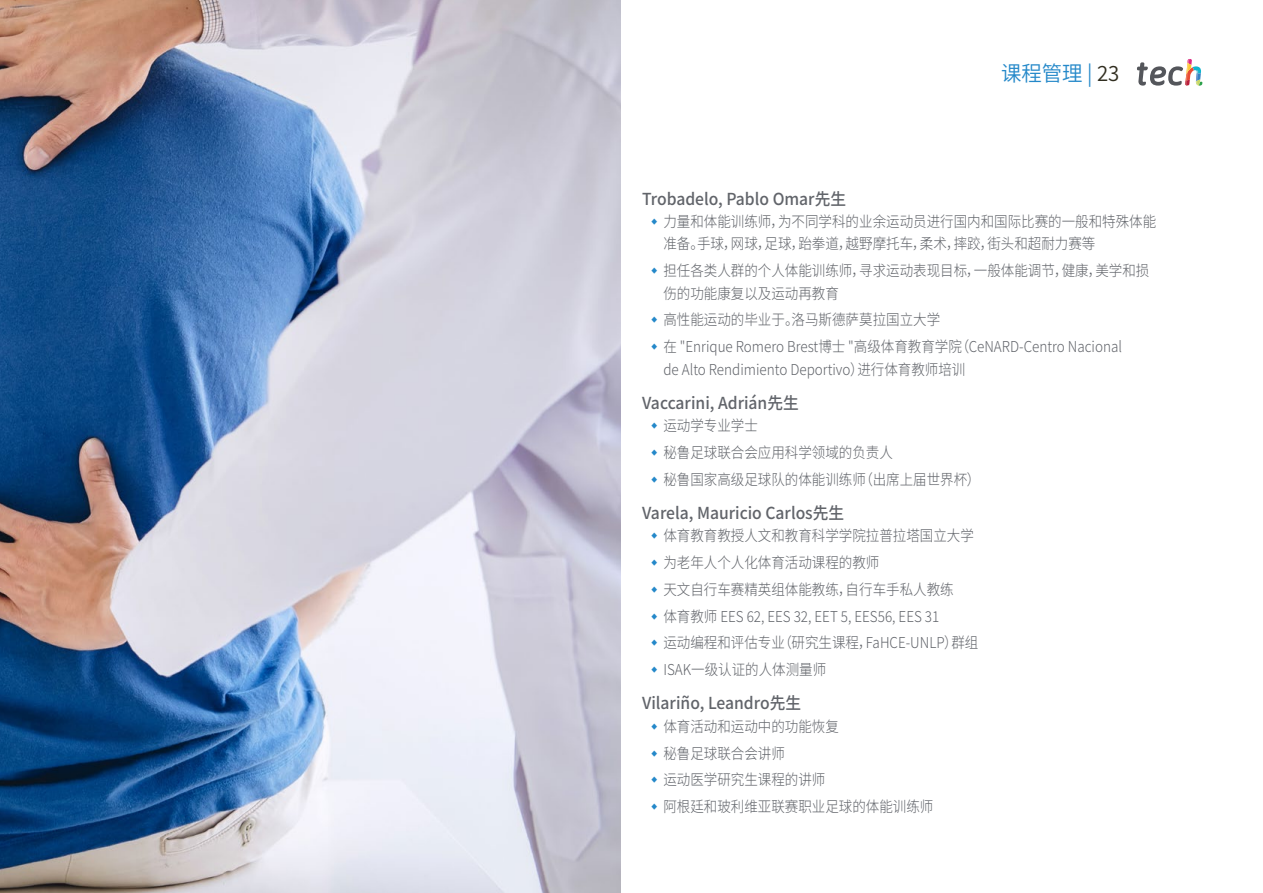
<style>
.page{position:relative;width:1263px;height:893px;background:#fff}
.page>*{position:absolute;margin:0;border:0;box-sizing:border-box;transform-origin:0 0}
.t1{font:21px "Source Han Sans CN";color:#2488c9}
.t2{font:500 16.5px "Source Han Sans CN";color:#61646a;scale:.95 1}
.t3{font:300 15px/26.7px "Source Han Sans CN";color:#61646a;scale:.9 1}
.s1{color:#312e20}
</style>
<div class="page">
<svg style="left:1137px;top:59px;width:65px;height:27px"></svg>
<img style="left:0;top:0;width:621px;height:893px">
<h1 class="t1" style="left:1001px;top:61px;width:120px">课程管理 | <span class="s1">23</span></h1>
<p class="t2" style="left:642px;top:189px;width:216px">Trobadelo, Pablo Omar先生</p>
<p class="t3" style="left:663px;top:210px;width:549px;line-height:22.5px">力量和体能训练师，为不同学科的业余运动员进行国内和国际比赛的一般和特殊体能准备。手球，网球，足球，跆拳道，越野摩托车，柔术，摔跤，街头和超耐力赛等</p>
<p class="t3" style="left:663px;top:260px;width:541px;line-height:22.5px">担任各类人群的个人体能训练师，寻求运动表现目标，一般体能调节，健康，美学和损伤的功能康复以及运动再教育</p>
<p class="t3" style="left:663px;top:307px;width:511px">高性能运动的毕业于。洛马斯德萨莫拉国立大学<br>在 "Enrique Romero Brest博士 "高级体育教育学院（CeNARD-Centro Nacional</p>
<p class="t3" style="left:663px;top:356px;width:337px">de Alto Rendimiento Deportivo）进行体育教师培训</p>
<p class="t2" style="left:642px;top:394px;width:166px">Vaccarini, Adrián先生</p>
<p class="t3" style="left:663px;top:413px;width:353px">运动学专业学士<br>秘鲁足球联合会应用科学领域的负责人<br>秘鲁国家高级足球队的体能训练师（出席上届世界杯）</p>
<p class="t2" style="left:642px;top:504px;width:214px">Varela, Mauricio Carlos先生</p>
<p class="t3" style="left:663px;top:523px;width:351px">体育教育教授人文和教育科学学院拉普拉塔国立大学为老年人个人化体育活动课程的教师<br>天文自行车赛精英组体能教练，自行车手私人教练<br>体育教师 EES 62, EES 32, EET 5, EES56, EES 31<br>运动编程和评估专业（研究生课程，FaHCE-UNLP）群组<br>ISAK一级认证的人体测量师</p>
<p class="t2" style="left:642px;top:694px;width:169px">Vilariño, Leandro先生</p>
<p class="t3" style="left:663px;top:713px;width:301px">体育活动和运动中的功能恢复<br>秘鲁足球联合会讲师<br>运动医学研究生课程的讲师<br>阿根廷和玻利维亚联赛职业足球的体能训练师</p>
</div>
